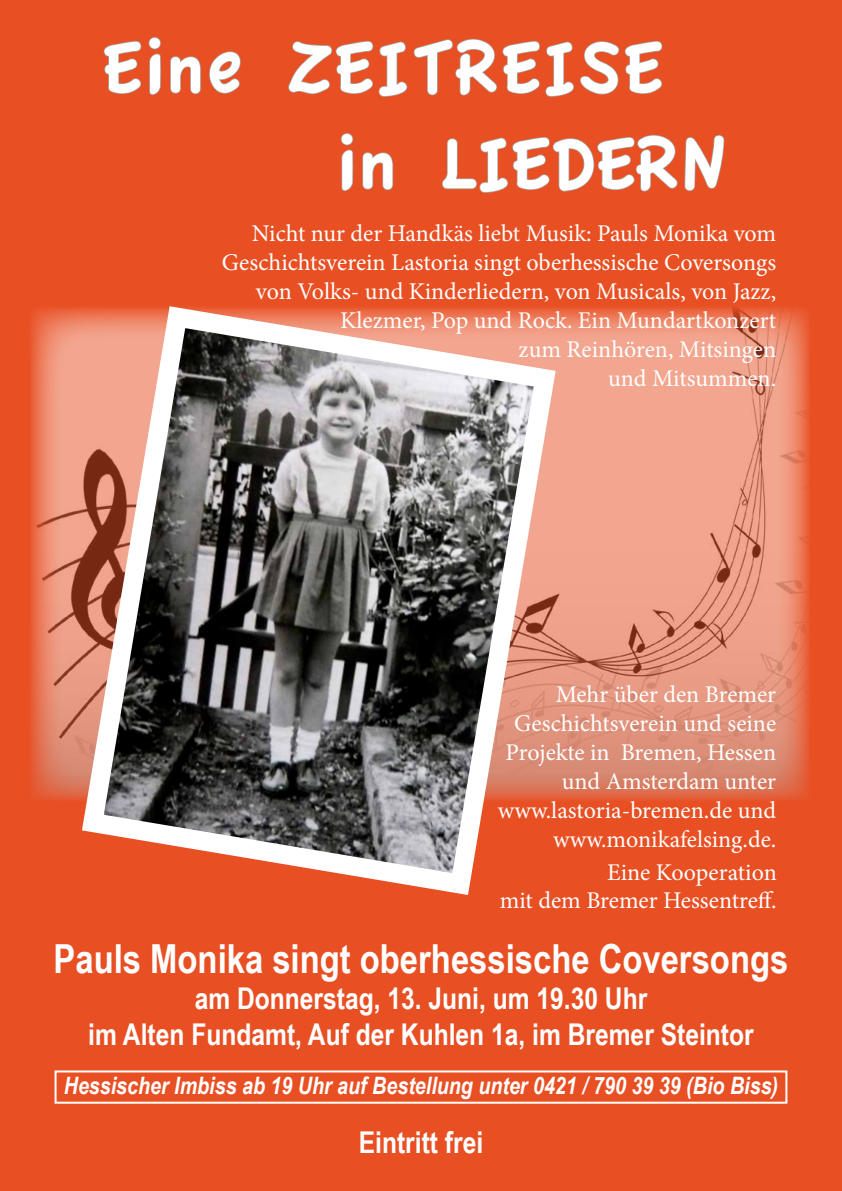
<style>
.page{position:relative;width:842px;height:1191px;background:#e85024}
.page>*{position:absolute;margin:0;border:0;box-sizing:border-box;transform-origin:0 0}
.t1{font:80px/96px "Apple Casual";color:#fff}
.t2{font:700 40px "Arial Narrow";color:#fff}
.t3{font:700 30px/36px "Arial Narrow";color:#fff;text-align:center}
.t4{font:24px/28.8px "Minion Pro";color:#fff;text-align:right}
.t5{font:italic 700 24px "Arial Narrow";color:#fff}
</style>
<div class="page">
<img style="left:31px;top:308px;width:778px;height:492px">
<svg style="left:103px;top:41px;width:39px;height:53px"></svg>
<svg style="left:148px;top:37px;width:13px;height:58px"></svg>
<svg style="left:170px;top:56px;width:31px;height:38px"></svg>
<svg style="left:209px;top:51px;width:32px;height:43px"></svg>
<svg style="left:289px;top:38px;width:374px;height:59px"></svg>
<svg style="left:340px;top:133px;width:14px;height:58px"></svg>
<svg style="left:362px;top:152px;width:32px;height:39px"></svg>
<svg style="left:442px;top:135px;width:236px;height:58px"></svg>
<svg style="left:685px;top:135px;width:39px;height:56px"></svg>
<svg style="left:71px;top:306px;width:496px;height:589px;background:#987a71"></svg>
<div style="left:55px;top:1070px;width:732px;height:33px;border:2px solid #fff"></div>
<h1 class="t1" style="left:335px;top:21px;width:394px;text-indent:-232px">Eine ZEITREISE in LIEDERN</h1>
<p class="t4" style="left:222px;top:219px;width:556px">Nicht nur der Handkäs liebt Musik: Pauls Monika vom Geschichtsverein Lastoria singt oberhessische Coversongs von Volks- und Kinderliedern, von Musicals, von Jazz, Klezmer, Pop und Rock. Ein Mundartkonzert<br>zum Reinhören, Mitsingen<br>und Mitsummen.</p>
<p class="t4" style="left:498px;top:680px;width:280px">Mehr über den Bremer<br>Geschichtsverein und seine<br>Projekte in Bremen, Hessen und Amsterdam unter www.lastoria-bremen.de und www.monikafelsing.de.</p>
<p class="t4" style="left:500px;top:857px;width:278px">Eine Kooperation<br>mit dem Bremer Hessentreff.</p>
<h2 class="t2" style="left:54px;top:929px;width:736px">Pauls Monika singt oberhessische Coversongs</h2>
<p class="t3" style="left:88px;top:979px;width:667px">am Donnerstag, 13. Juni, um 19.30 Uhr<br>im Alten Fundamt, Auf der Kuhlen 1a, im Bremer Steintor</p>
<p class="t5" style="left:64px;top:1067px;width:716px">Hessischer Imbiss ab 19 Uhr auf Bestellung unter 0421 / 790 39 39 (Bio Biss)</p>
<p class="t3" style="left:359px;top:1123px;width:126px">Eintritt frei</p>
</div>
